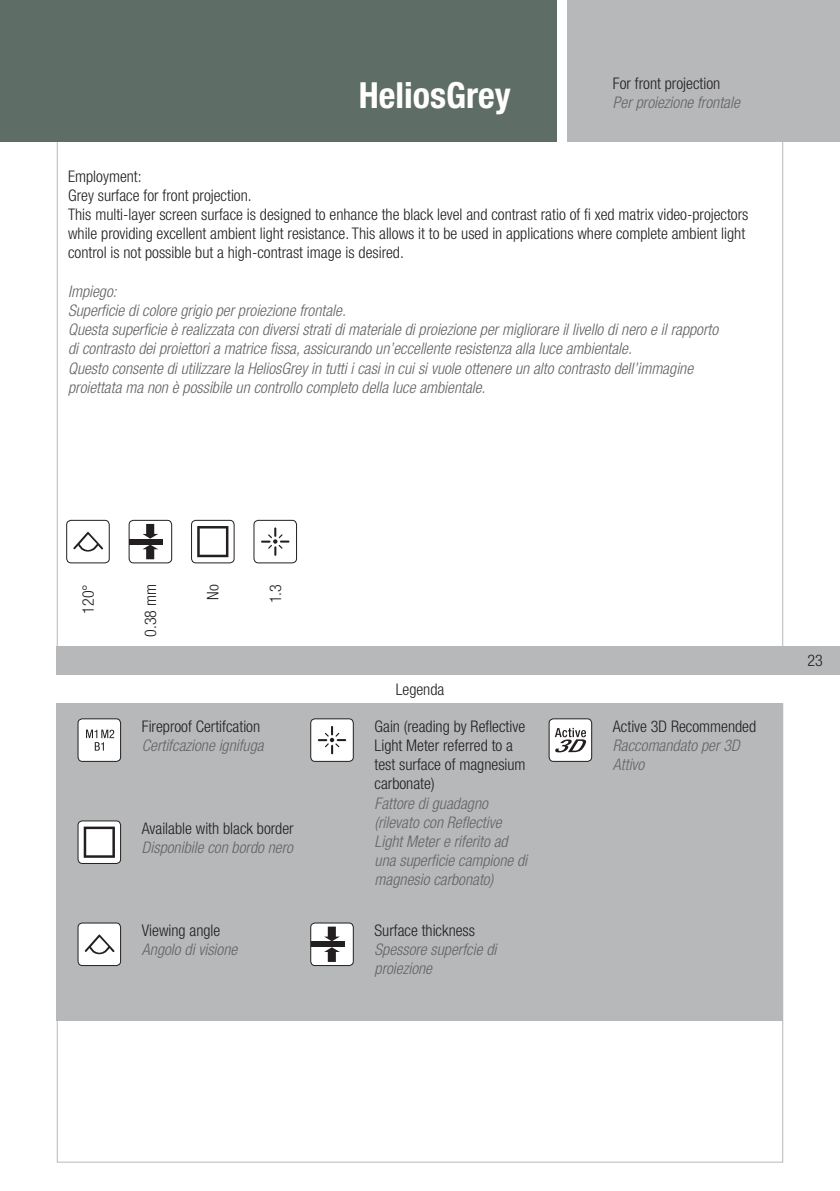
<style>
.page{position:relative;width:840px;height:1191px;background:#fff}
.page>*{position:absolute;margin:0;border:0;box-sizing:border-box;transform-origin:0 0}
.t1{font:700 condensed 36px "Helvetica Neue LT Pro";color:#fff}
.t2{font:italic 300 condensed 16px/19.2px "Helvetica Neue LT Pro";color:#636466}
.t3{font:300 condensed 16px/19.2px "Helvetica Neue LT Pro";color:#231f20}
</style>
<div class="page">
<div style="left:0;top:0;width:556px;height:142px;background:#5e6e66"></div>
<div style="left:567px;top:0;width:272px;height:142px;background:#b6b8ba"></div>
<div style="left:57px;top:703px;width:725px;height:317px;background:#b6b8ba"></div>
<div style="left:57px;top:646px;width:782px;height:29px;background:#b6b8ba"></div>
<div style="left:78px;top:719px;width:42px;height:42px;background:#fff;border-radius:4px"></div>
<div style="left:77px;top:718px;width:44px;height:44px;border:1px solid #231f20;border-radius:4px"></div>
<svg style="left:86px;top:729px;width:28px;height:21px"></svg>
<div style="left:78px;top:821px;width:42px;height:42px;background:#fff;border-radius:4px"></div>
<div style="left:77px;top:820px;width:44px;height:44px;border:1px solid #231f20;border-radius:4px"></div>
<svg style="left:84px;top:826px;width:31px;height:31px"></svg>
<div style="left:78px;top:923px;width:42px;height:42px;background:#fff;border-radius:4px"></div>
<div style="left:77px;top:922px;width:44px;height:44px;border:1px solid #231f20;border-radius:4px"></div>
<svg style="left:85px;top:934px;width:29px;height:20px"></svg>
<div style="left:310px;top:719px;width:43px;height:42px;background:#fff;border-radius:4px"></div>
<div style="left:310px;top:718px;width:43px;height:44px;border:1px solid #231f20;border-radius:4px"></div>
<svg style="left:317px;top:726px;width:29px;height:28px"></svg>
<div style="left:310px;top:923px;width:43px;height:42px;background:#fff;border-radius:4px"></div>
<div style="left:310px;top:922px;width:43px;height:44px;border:1px solid #231f20;border-radius:4px"></div>
<div style="left:311px;top:941px;width:34px;height:6px;background:#231f20"></div>
<svg style="left:324px;top:926px;width:16px;height:36px"></svg>
<div style="left:549px;top:719px;width:42px;height:42px;background:#fff;border-radius:4px"></div>
<div style="left:548px;top:718px;width:44px;height:44px;border:1px solid #231f20;border-radius:4px"></div>
<svg style="left:554px;top:728px;width:33px;height:24px"></svg>
<div style="left:66px;top:520px;width:44px;height:43px;border:1px solid #231f20;border-radius:4px"></div>
<svg style="left:73px;top:532px;width:30px;height:19px"></svg>
<div style="left:128px;top:520px;width:44px;height:43px;border:1px solid #231f20;border-radius:4px"></div>
<div style="left:129px;top:539px;width:34px;height:5px;background:#231f20"></div>
<svg style="left:142px;top:524px;width:16px;height:35px"></svg>
<div style="left:191px;top:520px;width:43px;height:43px;border:1px solid #231f20;border-radius:4px"></div>
<svg style="left:197px;top:526px;width:31px;height:31px"></svg>
<div style="left:253px;top:520px;width:44px;height:43px;border:1px solid #231f20;border-radius:4px"></div>
<svg style="left:261px;top:527px;width:28px;height:29px"></svg>
<h1 class="t1" style="left:358px;top:73px;width:153px">HeliosGrey</h1>
<p class="t3" style="left:612px;top:73px;width:109px">For front projection</p>
<p class="t2" style="left:612px;top:93px;width:128px">Per proiezione frontale</p>
<p class="t3" style="left:68px;top:166px;width:681px">Employment:<br>Grey surface for front projection.<br>This multi-layer screen surface is designed to enhance the black level and contrast ratio of fi xed matrix video-projectors while providing excellent ambient light resistance. This allows it to be used in applications where complete ambient light control is not possible but a high-contrast image is desired.</p>
<p class="t2" style="left:68px;top:282px;width:651px">Impiego:<br>Superficie di colore grigio per proiezione frontale.<br>Questa superficie è realizzata con diversi strati di materiale di proiezione per migliorare il livello di nero e il rapporto di contrasto dei proiettori a matrice fissa, assicurando un’eccellente resistenza alla luce ambientale.<br>Questo consente di utilizzare la HeliosGrey in tutti i casi in cui si vuole ottenere un alto contrasto dell’immagine proiettata ma non è possibile un controllo completo della luce ambientale.</p>
<p class="t3" style="left:78px;top:613px;width:31px;rotate:-90deg">120°</p>
<p class="t3" style="left:141px;top:637px;width:54px;rotate:-90deg">0.38 mm</p>
<p class="t3" style="left:203px;top:599px;width:17px;rotate:-90deg">No</p>
<p class="t3" style="left:265px;top:603px;width:21px;rotate:-90deg">1.3</p>
<p class="t3" style="left:142px;top:716px;width:120px">Fireproof Certifcation</p>
<p class="t2" style="left:142px;top:736px;width:123px">Certifcazione ignifuga</p>
<p class="t3" style="left:142px;top:818px;width:153px">Available with black border</p>
<p class="t2" style="left:142px;top:838px;width:152px">Disponibile con bordo nero</p>
<p class="t3" style="left:142px;top:920px;width:80px">Viewing angle</p>
<p class="t2" style="left:142px;top:940px;width:97px">Angolo di visione</p>
<p class="t3" style="left:395px;top:679px;width:50px">Legenda</p>
<p class="t3" style="left:374px;top:716px;width:152px">Gain (reading by Reflective<br>Light Meter referred to a test surface of magnesium carbonate)</p>
<p class="t2" style="left:374px;top:793px;width:154px">Fattore di guadagno (rilevato con Reflective<br>Light Meter e riferito ad una superficie campione di magnesio carbonato)</p>
<p class="t3" style="left:374px;top:920px;width:102px">Surface thickness</p>
<p class="t2" style="left:374px;top:940px;width:123px">Spessore superfcie di proiezione</p>
<p class="t3" style="left:612px;top:716px;width:145px">Active 3D Recommended</p>
<p class="t2" style="left:612px;top:736px;width:128px">Raccomandato per 3D<br>Attivo</p>
<p class="t3" style="left:807px;top:651px;width:17px">23</p>
</div>
